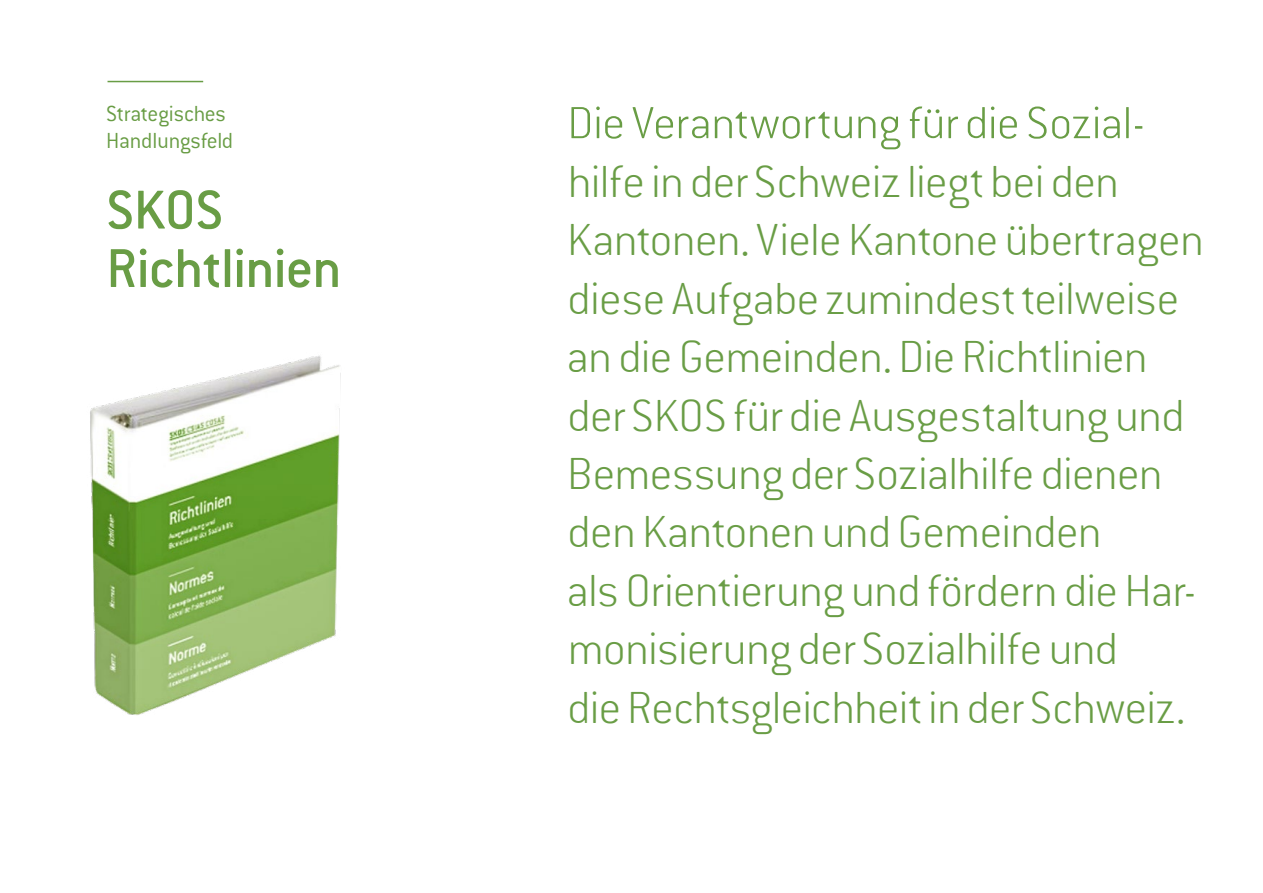
<style>
.page{position:relative;width:1263px;height:893px;background:#fff}
.page>*{position:absolute;margin:0;border:0;box-sizing:border-box;transform-origin:0 0}
.t1{font:500 60px/58.5px "Conduit ITC Std";letter-spacing:-.015em;color:#699d45}
.t2{font:200 49.5px/58.5px "Conduit ITC Std";letter-spacing:-.01em;color:#699d45}
.t3{font:300 24px/27px "Conduit ITC Std";letter-spacing:-.015em;color:#699d45}
</style>
<div class="page">
<img style="left:90px;top:355px;width:251px;height:360px">
<hr style="left:108px;top:81px;width:95px;height:1px;background:#699d45">
<p class="t3" style="left:106px;top:100px;width:128px">Strategisches<br>Handlungsfeld</p>
<p class="t1" style="left:106px;top:179px;width:237px">SKOS<br>Richtlinien</p>
<p class="t2" style="left:567px;top:92px;width:638px">Die Verantwortung für die Sozial&shy;hilfe in der Schweiz liegt bei den Kantonen. Viele Kantone übertragen diese Aufgabe zumindest teilweise an die Gemeinden. Die Richtlinien der SKOS für die Ausgestaltung und Bemessung der Sozialhilfe dienen den Kantonen und Gemeinden<br>als Orientierung und fördern die Har&shy;monisierung der Sozialhilfe und<br>die Rechtsgleichheit in der Schweiz.</p>
</div>
